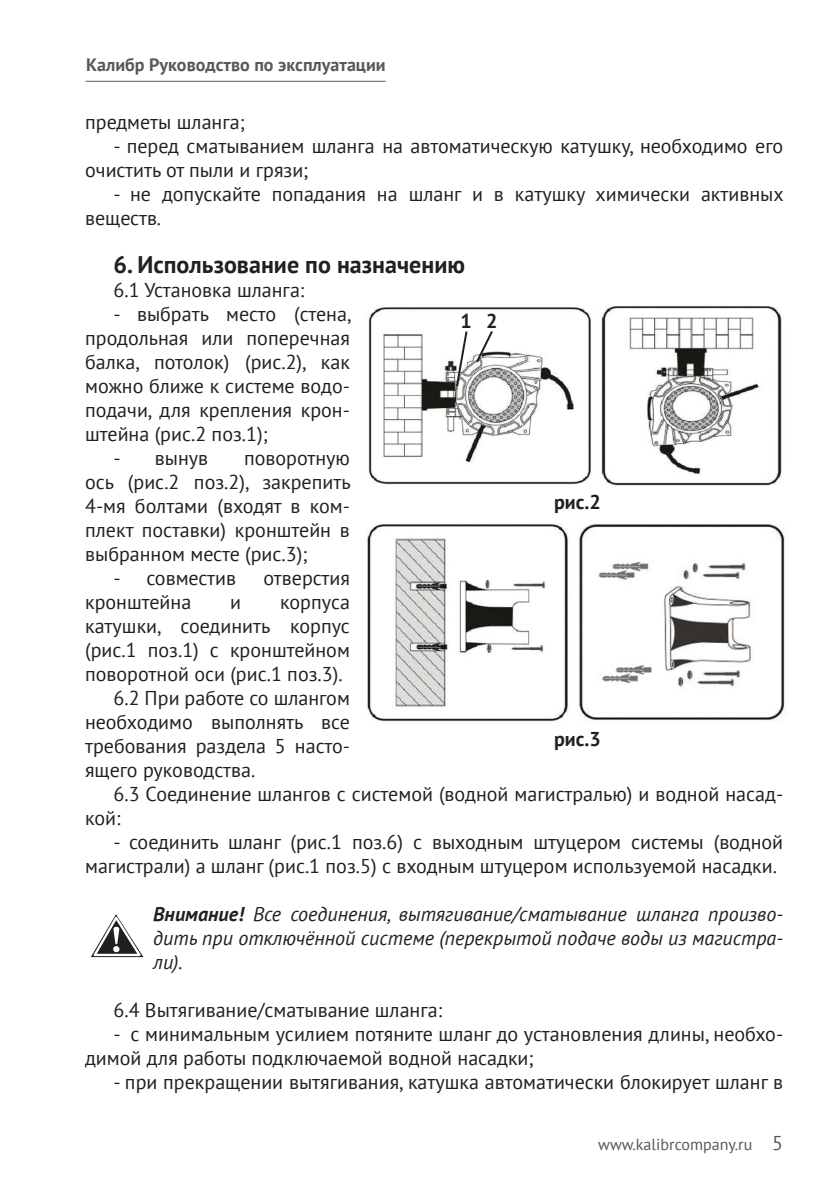
<style>
.page{position:relative;width:840px;height:1191px;background:#fff}
.page>*{position:absolute;margin:0;border:0;box-sizing:border-box;transform-origin:0 0}
.t1{font:700 24px "PT Sans";color:#231f20}
.t2{font:20px/24px "PT Sans";color:#231f20}
.t3{font:italic 20px/24px "PT Sans";color:#231f20;text-align:justify}
.t4{font:700 20px "PT Sans";color:#231f20}
.t5{font:700 18px "PT Sans";color:#57585a}
.t6{font:16px "PT Sans";color:#57585a}
.s1{font-weight:700}
.s2{font-size:20px}
</style>
<div class="page">
<hr style="left:86px;top:81px;width:299px;height:1px;background:#57585a">
<svg style="left:91px;top:914px;width:52px;height:43px"></svg>
<img style="left:577px;top:523px;width:208px;height:198px">
<img style="left:368px;top:307px;width:224px;height:178px">
<img style="left:601px;top:306px;width:181px;height:180px">
<img style="left:367px;top:524px;width:201px;height:198px">
<svg style="left:454px;top:329px;width:14px;height:59px"></svg>
<svg style="left:474px;top:329px;width:20px;height:35px"></svg>
<p class="t5" style="left:86px;top:52px;width:301px">Калибр Руководство по эксплуатации</p>
<p class="t2" style="left:85px;top:109px;width:161px">предметы шланга;</p>
<p class="t2" style="left:85px;top:133px;width:699px;text-indent:28px">- перед сматыванием шланга на автоматическую катушку, необходимо его очистить от пыли и грязи;</p>
<p class="t2" style="left:85px;top:181px;width:699px;text-indent:28px">- не допускайте попадания на шланг и в катушку химически активных веществ.</p>
<p class="t1" style="left:113px;top:248px;width:353px">6. Использование по назначению</p>
<p class="t2" style="left:113px;top:277px;width:192px">6.1 Установка шланга:</p>
<p class="t2" style="left:85px;top:301px;width:268px;text-align:justify;text-indent:28px">- выбрать место (стена, продольная или поперечная балка, потолок) (рис.2), как можно ближе к системе водо&shy;подачи, для крепления крон&shy;штейна (рис.2 поз.1);</p>
<p class="t2" style="left:113px;top:445px;width:96px">- вынув</p>
<p class="t4" style="left:460px;top:308px;width:38px">1 2</p>
<p class="t2" style="left:85px;top:445px;width:267px;text-align:justify;text-indent:159px">поворотную ось (рис.2 поз.2), закрепить 4-мя болтами (входят в ком&shy;плект поставки) кронштейн в выбранном месте (рис.3);</p>
<p class="t2" style="left:113px;top:565px;width:124px">- совместив</p>
<p class="t2" style="left:263px;top:565px;width:88px">отверстия</p>
<p class="t2" style="left:85px;top:589px;width:108px">кронштейна</p>
<p class="t2" style="left:230px;top:589px;width:12px">и</p>
<p class="t2" style="left:280px;top:589px;width:71px">корпуса</p>
<p class="t2" style="left:85px;top:613px;width:266px">катушки, соединить корпус</p>
<p class="t2" style="left:85px;top:637px;width:266px">(рис.1 поз.1) с кронштейном</p>
<p class="t2" style="left:85px;top:661px;width:259px">поворотной оси (рис.1 поз.3).</p>
<p class="t2" style="left:113px;top:685px;width:238px">6.2 При работе со шлангом</p>
<p class="t2" style="left:85px;top:709px;width:266px">необходимо выполнять все</p>
<p class="t2" style="left:85px;top:733px;width:266px">требования раздела 5 насто-</p>
<p class="t2" style="left:85px;top:757px;width:172px">ящего руководства.</p>
<p class="t2" style="left:113px;top:781px;width:670px">6.3 Соединение шлангов с системой (водной магистралью) и водной насад-</p>
<p class="t2" style="left:85px;top:805px;width:37px">кой:</p>
<p class="t2" style="left:85px;top:829px;width:699px;text-indent:28px">- соединить шланг (рис.1 поз.6) с выходным штуцером системы (водной магистрали) а шланг (рис.1 поз.5) с входным штуцером используемой насадки.</p>
<p class="t3" style="left:153px;top:901px;width:631px"><span class="s1">Внимание!</span> Все соединения, вытягивание/сматывание шланга произво&shy;дить при отключённой системе (перекрытой подаче воды из магистра&shy;ли).</p>
<p class="t2" style="left:113px;top:997px;width:330px">6.4 Вытягивание/сматывание шланга:</p>
<p class="t2" style="left:85px;top:1021px;width:699px;text-indent:28px">- с минимальным усилием потяните шланг до установления длины, необхо&shy;димой для работы подключаемой водной насадки;</p>
<p class="t2" style="left:113px;top:1069px;width:670px">- при прекращении вытягивания, катушка автоматически блокирует шланг в</p>
<p class="t4" style="left:554px;top:489px;width:48px">рис.2</p>
<p class="t4" style="left:554px;top:725px;width:48px">рис.3</p>
<p class="t6" style="left:598px;top:1133px;width:186px">www.kalibrcompany.ru <span class="s2">5</span></p>
</div>
